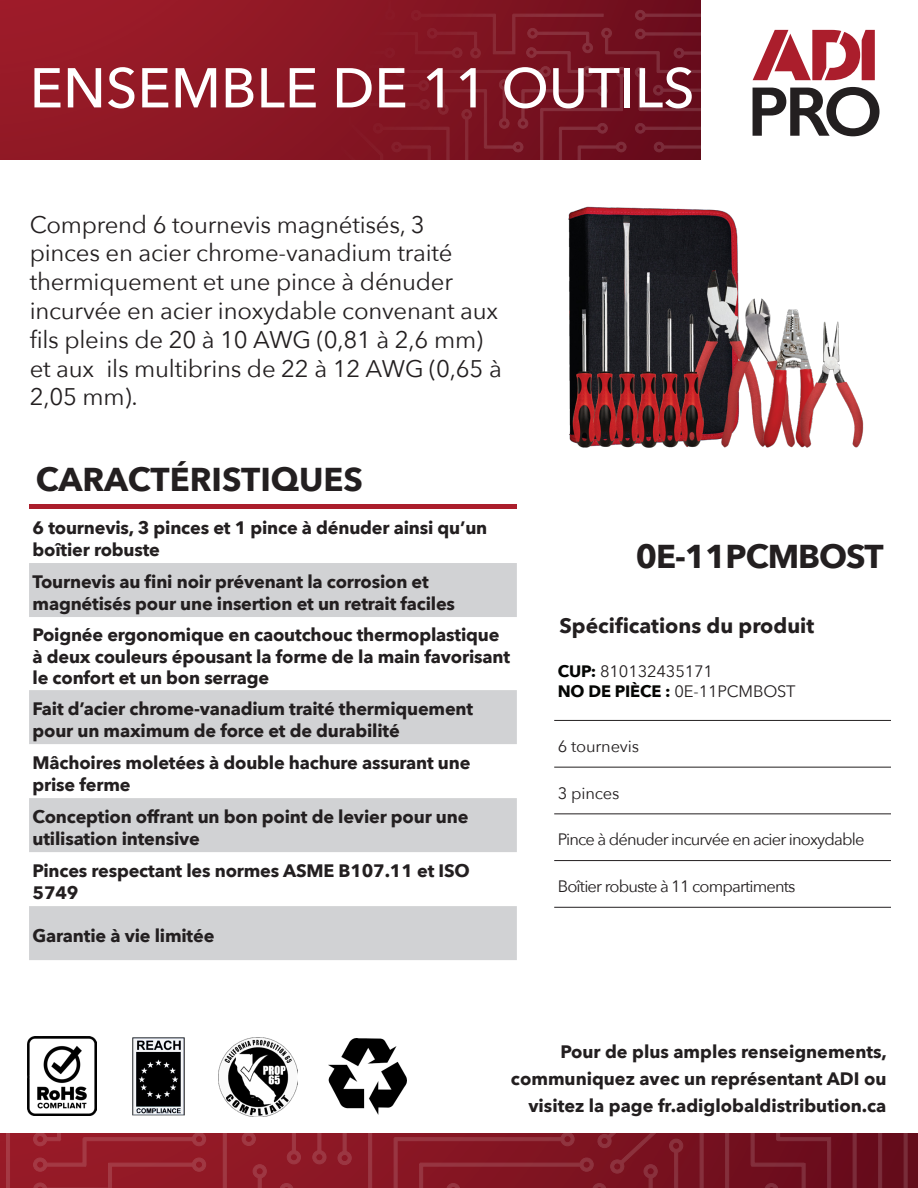
<style>
.page{position:relative;width:918px;height:1188px;background:#fff}
.page>*{position:absolute;margin:0;border:0;box-sizing:border-box;transform-origin:0 0}
.Vantage_text{font:500 55.5px "Avenir Next";color:#fff}
.t1{font:700 33px "Avenir Next";letter-spacing:-.01em;color:#231f20}
.t2{font:700 33px "Avenir Next";letter-spacing:-.03em;color:#231f20}
.t3{font:24px/28.8px "Avenir Next";letter-spacing:-.01em;color:#231f20}
.t4{font:700 21px "Avenir Next";color:#231f20}
.t5{font:700 18px/21.6px "Avenir Next";letter-spacing:-.01em;color:#231f20}
.t6{font:16.5px "Avenir Next";letter-spacing:-.05em;color:#231f20}
.t7{font:16.5px "Avenir Next";letter-spacing:-.01em;color:#231f20}
.s1{font-weight:700;color:#040503}
</style>
<div class="page">
<svg style="left:0;top:1134px;width:913px;height:54px;background:#851926"></svg>
<div style="left:0;top:0;width:701px;height:159px;background:#961a27"></div>
<svg style="left:124px;top:0;width:577px;height:160px"></svg>
<svg style="left:753px;top:30px;width:122px;height:50px"></svg>
<svg style="left:753px;top:87px;width:127px;height:49px"></svg>
<img style="left:27px;top:1036px;width:70px;height:80px">
<img style="left:132px;top:1038px;width:53px;height:78px">
<img style="left:219px;top:1038px;width:78px;height:78px">
<img style="left:328px;top:1038px;width:79px;height:76px">
<img style="left:568px;top:206px;width:296px;height:242px">
<hr style="left:554px;top:720px;width:337px;height:1px;background:#231f20">
<hr style="left:554px;top:767px;width:337px;height:1px;background:#231f20">
<hr style="left:554px;top:814px;width:337px;height:1px;background:#231f20">
<hr style="left:554px;top:860px;width:337px;height:1px;background:#231f20">
<hr style="left:554px;top:907px;width:337px;height:1px;background:#231f20">
<hr style="left:29px;top:505px;width:488px;height:4px;background:#ab1e2c">
<svg style="left:29px;top:563px;width:488px;height:397px;fill:#d1d2d4"></svg>
<p class="Vantage_text" style="left:30px;top:41px;width:667px">ENSEMBLE DE 11 OUTILS</p>
<p class="t3" style="left:30px;top:209px;width:474px">Comprend 6 tournevis magnétisés, 3<br>pinces en acier chrome-vanadium traité thermiquement et une pince à dénuder incurvée en acier inoxydable convenant aux fils pleins de 20 à 10 AWG (0,81 à 2,6 mm) et aux ils multibrins de 22 à 12 AWG (0,65 à 2,05 mm).</p>
<p class="t1" style="left:36px;top:451px;width:329px">CARACTÉRISTIQUES</p>
<p class="t5" style="left:33px;top:517px;width:456px">6 tournevis, 3 pinces et 1 pince à dénuder ainsi qu’un boîtier robuste</p>
<p class="t5" style="left:33px;top:571px;width:424px">Tournevis au fini noir prévenant la corrosion et magnétisés pour une insertion et un retrait faciles</p>
<p class="t5" style="left:33px;top:624px;width:479px">Poignée ergonomique en caoutchouc thermoplastique à deux couleurs épousant la forme de la main favorisant le confort et un bon serrage</p>
<p class="t5" style="left:33px;top:698px;width:442px">Fait d’acier chrome-vanadium traité thermiquement pour un maximum de force et de durabilité</p>
<p class="t5" style="left:33px;top:752px;width:439px">Mâchoires moletées à double hachure assurant une prise ferme</p>
<p class="t5" style="left:33px;top:806px;width:437px">Conception offrant un bon point de levier pour une utilisation intensive</p>
<p class="t5" style="left:33px;top:860px;width:439px">Pinces respectant les normes ASME B107.11 et ISO<br>5749</p>
<p class="t5" style="left:33px;top:925px;width:183px">Garantie à vie limitée</p>
<p class="t2" style="left:636px;top:528px;width:249px">0E-11PCMBOST</p>
<p class="t4" style="left:560px;top:608px;width:256px">Spécifications du produit</p>
<p class="t7" style="left:558px;top:657px;width:157px"><span class="s1">CUP:</span> 810132435171</p>
<p class="t7" style="left:558px;top:677px;width:239px"><span class="s1">NO DE PIÈCE :</span> 0E-11PCMBOST</p>
<p class="t7" style="left:558px;top:732px;width:83px">6 tournevis</p>
<p class="t6" style="left:558px;top:779px;width:63px">3 pinces</p>
<p class="t6" style="left:558px;top:826px;width:308px">Pince à dénuder incurvée en acier inoxydable</p>
<p class="t6" style="left:558px;top:873px;width:239px">Boîtier robuste à 11 compartiments</p>
<p class="t5" style="left:560px;top:1041px;width:328px">Pour de plus amples renseignements,</p>
<p class="t5" style="left:511px;top:1068px;width:377px">communiquez avec un représentant ADI ou</p>
<p class="t5" style="left:528px;top:1095px;width:360px">visitez la page fr.adiglobaldistribution.ca</p>
</div>
